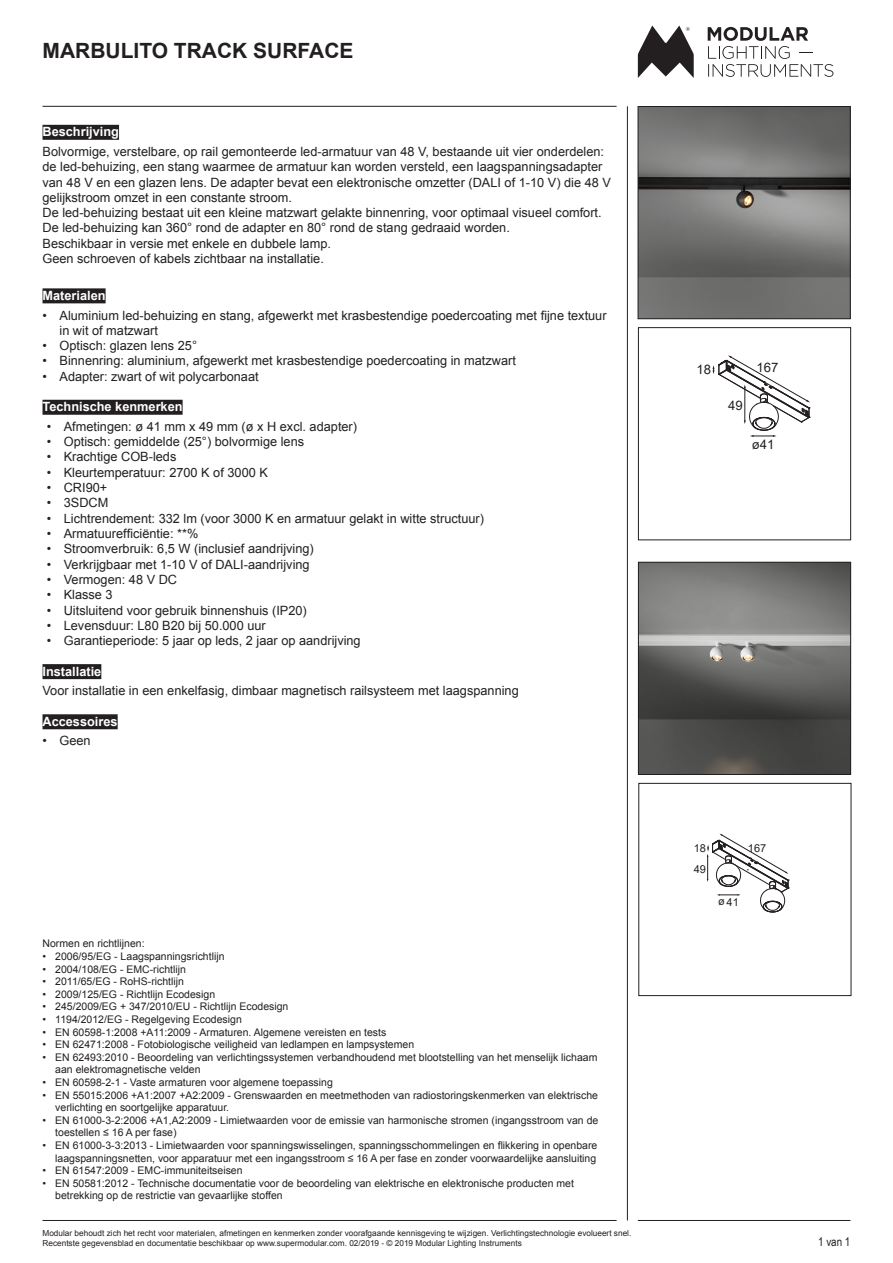
<style>
.page{position:relative;width:893px;height:1263px;background:#fff}
.page>*{position:absolute;margin:0;border:0;box-sizing:border-box;transform-origin:0 0}
.t1{font:700 21px "Arial";color:#231f20}
.t2{font:13.05px "Arial";letter-spacing:-.005em;color:#231f20}
.t3{font:12.75px/15.3px "Arial";color:#231f20}
.t4{font:700 12.75px "Arial";color:#fff}
.t5{font:12px "Arial Narrow";color:#231f20}
.t6{font:10.95px "Arial";letter-spacing:-.005em;color:#231f20}
.t7{font:10.5px/12.6px "Arial";color:#231f20}
.t8{font:8.25px/9.9px "Arial";color:#231f20}
</style>
<div class="page">
<div style="left:43px;top:125px;width:76px;height:15px;background:#231f20"></div>
<div style="left:43px;top:288px;width:63px;height:15px;background:#231f20"></div>
<div style="left:43px;top:400px;width:140px;height:15px;background:#231f20"></div>
<div style="left:43px;top:664px;width:58px;height:15px;background:#231f20"></div>
<div style="left:43px;top:714px;width:75px;height:15px;background:#231f20"></div>
<hr style="left:43px;top:106px;width:574px;height:1px;background:#231f20">
<hr style="left:627px;top:106px;width:1px;height:1114px;background:#231f20">
<hr style="left:638px;top:1220px;width:212px;height:1px;background:#231f20">
<hr style="left:43px;top:1220px;width:574px;height:1px;background:#231f20">
<svg style="left:708px;top:27px;width:125px;height:50px"></svg>
<svg style="left:638px;top:26px;width:56px;height:52px"></svg>
<img style="left:640px;top:108px;width:208px;height:209px">
<div style="left:638px;top:106px;width:212px;height:213px;border:1px solid #231f20"></div>
<svg style="left:713px;top:355px;width:97px;height:82px"></svg>
<div style="left:638px;top:327px;width:213px;height:213px;border:1px solid #231f20"></div>
<img style="left:640px;top:564px;width:209px;height:209px">
<div style="left:638px;top:562px;width:213px;height:213px;border:1px solid #231f20"></div>
<svg style="left:707px;top:834px;width:82px;height:78px"></svg>
<div style="left:639px;top:783px;width:212px;height:213px;border:1px solid #231f20"></div>
<h1 class="t1" style="left:43px;top:36px;width:313px">MARBULITO TRACK SURFACE</h1>
<p class="t4" style="left:43px;top:123px;width:78px">Beschrijving</p>
<p class="t3" style="left:43px;top:144px;width:570px">Bolvormige, verstelbare, op rail gemonteerde led-armatuur van 48 V, bestaande uit vier onderdelen: de led-behuizing, een stang waarmee de armatuur kan worden versteld, een laagspanningsadapter van 48 V en een glazen lens. De adapter bevat een elektronische omzetter (DALI of 1-10 V) die 48 V gelijkstroom omzet in een constante stroom.<br>De led-behuizing bestaat uit een kleine matzwart gelakte binnenring, voor optimaal visueel comfort.<br>De led-behuizing kan 360° rond de adapter en 80° rond de stang gedraaid worden.<br>Beschikbaar in versie met enkele en dubbele lamp.<br>Geen schroeven of kabels zichtbaar na installatie.</p>
<p class="t4" style="left:43px;top:287px;width:65px">Materialen</p>
<p class="t3" style="left:60px;top:307px;width:549px;text-indent:-17px">• Aluminium led-behuizing en stang, afgewerkt met krasbestendige poedercoating met fijne textuur in wit of matzwart</p>
<p class="t3" style="left:43px;top:338px;width:156px">• Optisch: glazen lens 25°</p>
<p class="t3" style="left:43px;top:353px;width:475px">• Binnenring: aluminium, afgewerkt met krasbestendige poedercoating in matzwart</p>
<p class="t3" style="left:43px;top:369px;width:218px">• Adapter: zwart of wit polycarbonaat</p>
<p class="t4" style="left:43px;top:398px;width:142px">Technische kenmerken</p>
<p class="t3" style="left:47px;top:419px;width:312px">• Afmetingen: ø 41 mm x 49 mm (ø x H excl. adapter)</p>
<p class="t3" style="left:47px;top:434px;width:259px">• Optisch: gemiddelde (25°) bolvormige lens</p>
<p class="t3" style="left:47px;top:449px;width:131px">• Krachtige COB-leds</p>
<p class="t3" style="left:47px;top:465px;width:223px">• Kleurtemperatuur: 2700 K of 3000 K</p>
<p class="t3" style="left:47px;top:480px;width:62px">• CRI90+</p>
<p class="t3" style="left:47px;top:495px;width:63px">• 3SDCM</p>
<p class="t3" style="left:47px;top:511px;width:439px">• Lichtrendement: 332 lm (voor 3000 K en armatuur gelakt in witte structuur)</p>
<p class="t3" style="left:47px;top:526px;width:153px">• Armatuurefficiëntie: **%</p>
<p class="t3" style="left:47px;top:541px;width:269px">• Stroomverbruik: 6,5 W (inclusief aandrijving)</p>
<p class="t3" style="left:47px;top:557px;width:264px">• Verkrijgbaar met 1-10 V of DALI-aandrijving</p>
<p class="t3" style="left:47px;top:572px;width:132px">• Vermogen: 48 V DC</p>
<p class="t3" style="left:47px;top:587px;width:67px">• Klasse 3</p>
<p class="t3" style="left:47px;top:602px;width:262px">• Uitsluitend voor gebruik binnenshuis (IP20)</p>
<p class="t3" style="left:47px;top:618px;width:221px">• Levensduur: L80 B20 bij 50.000 uur</p>
<p class="t3" style="left:47px;top:633px;width:315px">• Garantieperiode: 5 jaar op leds, 2 jaar op aandrijving</p>
<p class="t4" style="left:43px;top:663px;width:60px">Installatie</p>
<p class="t3" style="left:43px;top:683px;width:478px">Voor installatie in een enkelfasig, dimbaar magnetisch railsysteem met laagspanning</p>
<p class="t4" style="left:43px;top:713px;width:77px">Accessoires</p>
<p class="t3" style="left:43px;top:733px;width:50px">• Geen</p>
<p class="t7" style="left:43px;top:937px;width:104px">Normen en richtlijnen:</p>
<p class="t7" style="left:43px;top:950px;width:184px">• 2006/95/EG - Laagspanningsrichtlijn</p>
<p class="t7" style="left:43px;top:963px;width:145px">• 2004/108/EG - EMC-richtlijn</p>
<p class="t7" style="left:43px;top:975px;width:143px">• 2011/65/EG - RoHS-richtlijn</p>
<p class="t7" style="left:43px;top:988px;width:174px">• 2009/125/EG - Richtlijn Ecodesign</p>
<p class="t7" style="left:43px;top:1000px;width:247px">• 245/2009/EG + 347/2010/EU - Richtlijn Ecodesign</p>
<p class="t7" style="left:43px;top:1013px;width:201px">• 1194/2012/EG - Regelgeving Ecodesign</p>
<p class="t7" style="left:43px;top:1026px;width:345px">• EN 60598-1:2008 +A11:2009 - Armaturen. Algemene vereisten en tests</p>
<p class="t7" style="left:43px;top:1038px;width:373px">• EN 62471:2008 - Fotobiologische veiligheid van ledlampen en lampsystemen</p>
<p class="t7" style="left:55px;top:1051px;width:544px;text-indent:-13px">• EN 62493:2010 - Beoordeling van verlichtingssystemen verbandhoudend met blootstelling van het menselijk lichaam aan elektromagnetische velden</p>
<p class="t7" style="left:43px;top:1076px;width:292px">• EN 60598-2-1 - Vaste armaturen voor algemene toepassing</p>
<p class="t7" style="left:55px;top:1089px;width:544px;text-indent:-13px">• EN 55015:2006 +A1:2007 +A2:2009 - Grenswaarden en meetmethoden van radiostoringskenmerken van elektrische verlichting en soortgelijke apparatuur.</p>
<p class="t7" style="left:55px;top:1114px;width:545px;text-indent:-13px">• EN 61000-3-2:2006 +A1,A2:2009 - Limietwaarden voor de emissie van harmonische stromen (ingangsstroom van de toestellen ≤ 16 A per fase)</p>
<p class="t7" style="left:43px;top:1139px;width:556px;text-align:right">• EN 61000-3-3:2013 - Limietwaarden voor spanningswisselingen, spanningsschommelingen en flikkering in openbare laagspanningsnetten, voor apparatuur met een ingangsstroom ≤ 16 A per fase en zonder voorwaardelijke aansluiting</p>
<p class="t7" style="left:43px;top:1164px;width:202px">• EN 61547:2009 - EMC-immuniteitseisen</p>
<p class="t7" style="left:55px;top:1177px;width:520px;text-indent:-13px">• EN 50581:2012 - Technische documentatie voor de beoordeling van elektrische en elektronische producten met betrekking op de restrictie van gevaarlijke stoffen</p>
<p class="t2" style="left:696px;top:360px;width:16px">18</p>
<p class="t2" style="left:756px;top:358px;width:23px">167</p>
<p class="t2" style="left:728px;top:397px;width:16px">49</p>
<p class="t2" style="left:752px;top:436px;width:24px">ø41</p>
<p class="t6" style="left:694px;top:840px;width:14px">18</p>
<p class="t6" style="left:748px;top:840px;width:20px">167</p>
<p class="t6" style="left:694px;top:861px;width:14px">49</p>
<p class="t6" style="left:718px;top:894px;width:22px">ø41</p>
<p class="t8" style="left:43px;top:1228px;width:590px">Modular behoudt zich het recht voor materialen, afmetingen en kenmerken zonder voorafgaande kennisgeving te wijzigen. Verlichtingstechnologie evolueert snel.<br>Recentste gegevensblad en documentatie beschikbaar op www.supermodular.com. 02/2019 - © 2019 Modular Lighting Instruments</p>
<p class="t5" style="left:818px;top:1233px;width:34px">1 van 1</p>
</div>
